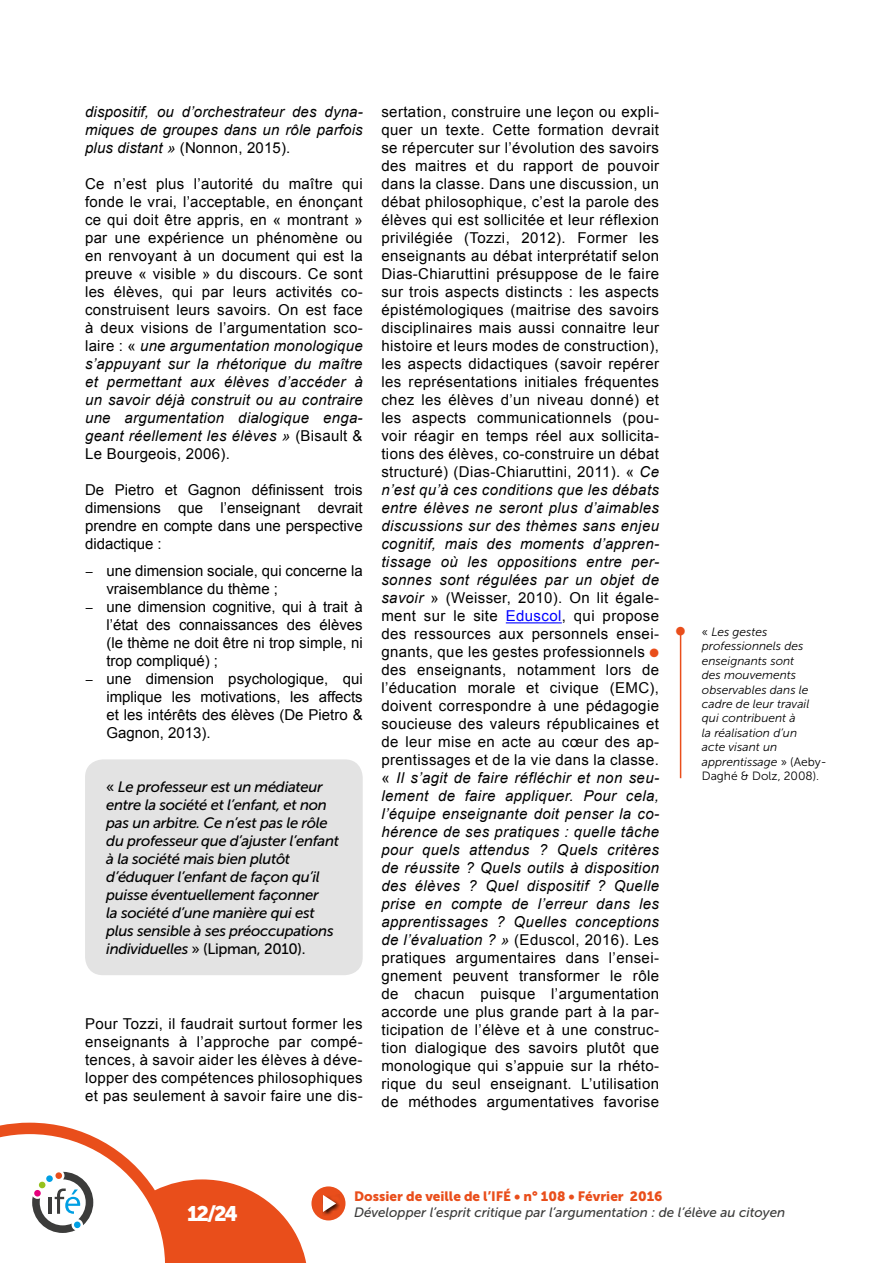
<style>
.page{position:relative;width:893px;height:1263px;background:#fff}
.page>*{position:absolute;margin:0;border:0;box-sizing:border-box;transform-origin:0 0}
.t1{font:21px "Museo Sans 900";color:#fff}
.t2{font:15px/18px "Arial";color:#000;text-align:justify}
.t3{font:italic 15px/18px "Museo Sans 500";letter-spacing:-.02em;color:#000}
.t4{font:italic 15px/18px "Arial";letter-spacing:.01em;color:#000;text-align:justify}
.t5{font:italic 13.5px "Museo Sans 500";color:#3c3c3b}
.t6{font:13.5px "Museo Sans 900";color:#e94e1b}
.t7{font:italic 12px/14.4px "Museo Sans 300";color:#000}
.s1{font-style:normal}
.s2{font-style:italic}
.s3{color:#00f}
.s4{color:#e94e1b}
</style>
<div class="page">
<div style="left:311px;top:1186px;width:34px;height:34px;background:#e94e1b;border-radius:50%"></div>
<div style="left:323px;top:1194px;width:17px;height:21px;background:#000;opacity:.75"></div>
<svg style="left:323px;top:1195px;width:13px;height:17px"></svg>
<svg style="left:0;top:1123px;width:306px;height:140px"></svg>
<div style="left:39px;top:1181px;width:7px;height:7px;background:#95c11f;border-radius:50%"></div>
<div style="left:46px;top:1175px;width:7px;height:7px;background:#009fe3;border-radius:50%"></div>
<div style="left:55px;top:1172px;width:7px;height:7px;background:#e94e1b;border-radius:50%"></div>
<div style="left:74px;top:1221px;width:7px;height:7px;background:#009fe3;border-radius:50%"></div>
<div style="left:34px;top:1190px;width:7px;height:7px;background:#e6007d;border-radius:50%"></div>
<div style="left:85px;top:759px;width:278px;height:216px;background:#e3e3e3;border-radius:18px"></div>
<hr style="left:506px;top:622px;width:56px;height:1px;background:#00f">
<hr style="left:680px;top:635px;width:1px;height:143px;background:#e94e1b">
<p class="t4" style="left:85px;top:103px;width:279px">dispositif, ou d’orchestrateur des dyna&shy;miques de groupes dans un rôle parfois plus distant » <span class="s1">(Nonnon, 2015).</span></p>
<p class="t2" style="left:85px;top:175px;width:279px">Ce n’est plus l’autorité du maître qui fonde le vrai, l’acceptable, en énonçant ce qui doit être appris, en « montrant » par une expérience un phénomène ou en renvoyant à un document qui est la preuve « visible » du discours. Ce sont les élèves, qui par leurs activités co&shy;construisent leurs savoirs. On est face à deux visions de l’argumentation sco&shy;laire : « <span class="s2">une argumentation monologique s’appuyant sur la rhétorique du maître et permettant aux élèves d’accéder à un savoir déjà construit ou au contraire une argumentation dialogique enga&shy;geant réellement les élèves »</span> (Bisault &amp; Le Bourgeois, 2006).</p>
<p class="t2" style="left:85px;top:481px;width:279px">De Pietro et Gagnon définissent trois dimensions que l’enseignant devrait prendre en compte dans une perspective didactique :</p>
<p class="t2" style="left:85px;top:562px;width:279px">− une dimension sociale, qui concerne la</p>
<p class="t2" style="left:106px;top:580px;width:173px">vraisemblance du thème ;</p>
<p class="t2" style="left:85px;top:598px;width:279px">− une dimension cognitive, qui à trait à</p>
<p class="t2" style="left:106px;top:616px;width:258px">l’état des connaissances des élèves</p>
<p class="t2" style="left:106px;top:634px;width:258px">(le thème ne doit être ni trop simple, ni</p>
<p class="t2" style="left:106px;top:652px;width:113px">trop compliqué) ;</p>
<p class="t2" style="left:85px;top:670px;width:279px">− une dimension psychologique, qui</p>
<p class="t2" style="left:106px;top:688px;width:258px">implique les motivations, les affects</p>
<p class="t2" style="left:106px;top:706px;width:258px">et les intérêts des élèves (De Pietro &amp;</p>
<p class="t2" style="left:106px;top:724px;width:106px">Gagnon, 2013).</p>
<p class="t3" style="left:106px;top:778px;width:234px"><span class="s1">«</span> Le professeur est un médiateur entre la société et l’enfant, et non pas un arbitre. Ce n’est pas le rôle du professeur que d’ajuster l’enfant à la société mais bien plutôt d’éduquer l’enfant de façon qu’il puisse éventuellement façonner<br>la société d’une manière qui est plus sensible à ses préoccupations individuelles <span class="s1">» (Lipman, 2010).</span></p>
<p class="t2" style="left:85px;top:1015px;width:279px">Pour Tozzi, il faudrait surtout former les enseignants à l’approche par compé&shy;tences, à savoir aider les élèves à déve&shy;lopper des compétences philosophiques et pas seulement à savoir faire une dis-</p>
<p class="t2" style="left:381px;top:103px;width:279px">sertation, construire une leçon ou expli&shy;quer un texte. Cette formation devrait se répercuter sur l’évolution des savoirs des maitres et du rapport de pouvoir dans la classe. Dans une discussion, un débat philosophique, c’est la parole des élèves qui est sollicitée et leur réflexion privilégiée (Tozzi, 2012). Former les enseignants au débat interprétatif selon Dias-Chiaruttini présuppose de le faire sur trois aspects distincts : les aspects épistémologiques (maitrise des savoirs disciplinaires mais aussi connaitre leur histoire et leurs modes de construction), les aspects didactiques (savoir repérer les représentations initiales fréquentes chez les élèves d’un niveau donné) et les aspects communicationnels (pou&shy;voir réagir en temps réel aux sollicita&shy;tions des élèves, co-construire un débat structuré) (Dias-Chiaruttini, 2011). « <span class="s2">Ce n’est qu’à ces conditions que les débats entre élèves ne seront plus d’aimables discussions sur des thèmes sans enjeu cognitif, mais des moments d’appren&shy;tissage où les oppositions entre per&shy;sonnes sont régulées par un objet de savoir</span> » (Weisser, 2010). On lit égale&shy;ment sur le site <span class="s3">Eduscol</span>, qui propose des ressources aux personnels ensei&shy;gnants, que les gestes professionnels <span class="s4">● </span>des enseignants, notamment lors de l’éducation morale et civique (EMC), doivent correspondre à une pédagogie soucieuse des valeurs républicaines et de leur mise en acte au cœur des ap&shy;prentissages et de la vie dans la classe. « <span class="s2">Il s’agit de faire réfléchir et non seu&shy;lement de faire appliquer. Pour cela, l’équipe enseignante doit penser la co&shy;hérence de ses pratiques : quelle tâche pour quels attendus ? Quels critères de réussite ? Quels outils à disposition des élèves ? Quel dispositif ? Quelle prise en compte de l’erreur dans les apprentissages ? Quelles conceptions de l’évaluation ? »</span> (Eduscol, 2016). Les pratiques argumentaires dans l’ensei&shy;gnement peuvent transformer le rôle de chacun puisque l’argumentation accorde une plus grande part à la par&shy;ticipation de l’élève et à une construc&shy;tion dialogique des savoirs plutôt que monologique qui s’appuie sur la rhéto&shy;rique du seul enseignant. L’utilisation de méthodes argumentatives favorise</p>
<p class="t6" style="left:354px;top:1188px;width:310px">Dossier de veille de l’IFÉ • n° 108 • Février 2016</p>
<p class="t7" style="left:702px;top:625px;width:126px"><span class="s1">«</span> Les gestes professionnels des enseignants sont<br>des mouvements observables dans le cadre de leur travail qui contribuent à<br>la réalisation d’un<br>acte visant un apprentissage <span class="s1">» (Aeby-<br>Daghé &amp; Dolz, 2008).</span></p>
<h1 class="t1" style="left:187px;top:1202px;width:53px">12/24</h1>
<p class="t5" style="left:354px;top:1205px;width:433px">Développer l’esprit critique par l’argumentation : de l’élève au citoyen</p>
</div>
